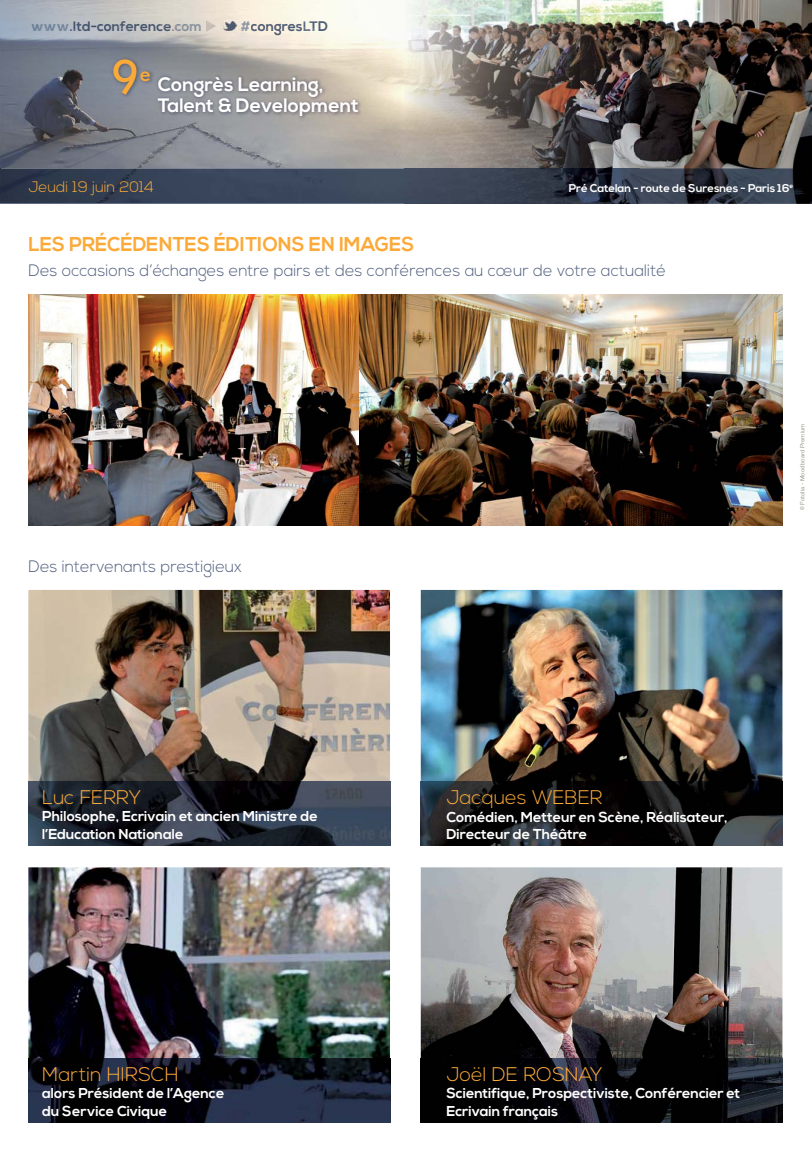
<style>
.page{position:relative;width:812px;height:1149px;background:#fff}
.page>*{position:absolute;margin:0;border:0;box-sizing:border-box;transform-origin:0 0}
.t1{font:46.62px "Nobel";color:#fbaa3a}
.t2{font:700 20px "Nexa";color:#fbaa3a}
.t3{font:300 19.62px "Nexa";color:#fbaa3a}
.t4{font:700 19.38px/21.6px "Nexa";color:#fff}
.t5{font:300 16.5px "Nexa";color:#4f5e7d}
.t6{font:300 15.12px "Nexa";color:#fbaa3a}
.t7{font:700 14.25px/17.5px "Nexa";color:#fff}
.t8{font:700 14px "Nexa";color:#45546e}
.t9{font:700 14px "Nexa";color:#505c73}
.t10{font:700 11.25px "Nexa";color:#fff}
.t11{font:5.5px "Vonnes";letter-spacing:.01em;color:#979482}
.s1{color:#6a7d95}
.s2{color:#708198}
.s3{color:#43536e}
.s4{color:#46556d}
.s5{color:#47566c}
.s6{color:#48566d}
.s7{color:#48576e}
.s8{color:#4a586e}
.s9{color:#828b98}
.s10{color:#828c9a}
.s11{color:#8e96a3}
.s12{color:#505c74}
.s13{color:#4e5d75}
.s14{color:#4f5d75}
.s15{color:#4f5d76}
.s16{color:#4f5e77}
</style>
<div class="page">
<img style="left:0;top:0;width:404px;height:168px">
<img style="left:404px;top:0;width:407px;height:168px">
<img style="left:28px;top:294px;width:754px;height:231px">
<img style="left:32px;top:24px;width:37px;height:7px">
<img style="left:70px;top:21px;width:101px;height:10px">
<img style="left:172px;top:24px;width:29px;height:7px">
<img style="left:223px;top:20px;width:15px;height:11px">
<svg style="left:241px;top:21px;width:9px;height:10px"></svg>
<img style="left:251px;top:24px;width:51px;height:11px">
<img style="left:303px;top:21px;width:24px;height:10px">
<img style="left:155px;top:74px;width:207px;height:47px">
<img style="left:111px;top:56px;width:43px;height:43px">
<img style="left:28px;top:589px;width:362px;height:192px">
<img style="left:28px;top:867px;width:362px;height:191px">
<img style="left:420px;top:589px;width:362px;height:192px">
<img style="left:420px;top:867px;width:362px;height:191px">
<img style="left:28px;top:781px;width:362px;height:64px">
<hr style="left:390px;top:1058px;width:1px;height:64px;background:#4f5e7d">
<svg style="left:420px;top:1058px;width:362px;height:64px;background:#090a0e"></svg>
<img style="left:28px;top:1058px;width:362px;height:64px">
<svg style="left:420px;top:781px;width:362px;height:64px;background:#131416"></svg>
<svg style="left:0;top:168px;width:811px;height:36px;background:#353f51"></svg>
<svg style="left:206px;top:20px;width:14px;height:12px"></svg>
<p class="t8" style="left:31px;top:21px;width:172px"><span class="s1">ww</span><span class="s2">w</span><span class="s3">.l</span>td-c<span class="s4">on</span><span class="s5">fe</span><span class="s6">re</span><span class="s7">nc</span><span class="s8">e</span><span class="s9">.c</span><span class="s10">om</span></p>
<p class="t9" style="left:241px;top:21px;width:89px"><span class="s11">#</span>co<span class="s12">ng</span><span class="s13">re</span><span class="s14">s</span><span class="s15">LT</span><span class="s16">D</span></p>
<h1 class="t1" style="left:112px;top:50px;width:41px">9 <sup>e</sup></h1>
<h3 class="t4" style="left:158px;top:76px;width:202px">Congrès Learning,<br>Talent &amp; Development</h3>
<p class="t6" style="left:28px;top:181px;width:127px">Jeudi 19 juin 2014</p>
<p class="t10" style="left:568px;top:184px;width:226px">Pré Catelan - route de Suresnes - Paris 16<sup>e</sup></p>
<h2 class="t2" style="left:28px;top:237px;width:387px">LES PRÉCÉDENTES ÉDITIONS EN IMAGES</h2>
<p class="t5" style="left:28px;top:264px;width:639px">Des occasions d’échanges entre pairs et des conférences au cœur de votre actualité</p>
<p class="t5" style="left:28px;top:560px;width:215px">Des intervenants prestigieux</p>
<p class="t11" style="left:799px;top:510px;width:88px;rotate:-90deg">© Fotolia - Moodboard Premium</p>
<h3 class="t3" style="left:42px;top:789px;width:101px">Luc FERRY</h3>
<p class="t7" style="left:42px;top:809px;width:277px">Philosophe, Ecrivain et ancien Ministre de l’Education Nationale</p>
<h3 class="t3" style="left:446px;top:789px;width:158px">Jacques WEBER</h3>
<p class="t7" style="left:446px;top:810px;width:283px">Comédien, Metteur en Scène, Réalisateur,<br>Directeur de Théâtre</p>
<h3 class="t3" style="left:42px;top:1066px;width:138px">Martin HIRSCH</h3>
<p class="t7" style="left:42px;top:1086px;width:184px">alors Président de l’Agence du Service Civique</p>
<h3 class="t3" style="left:446px;top:1066px;width:158px">Joël DE ROSNAY</h3>
<p class="t7" style="left:446px;top:1086px;width:295px">Scientifique, Prospectiviste, Conférencier et<br>Ecrivain français</p>
</div>
